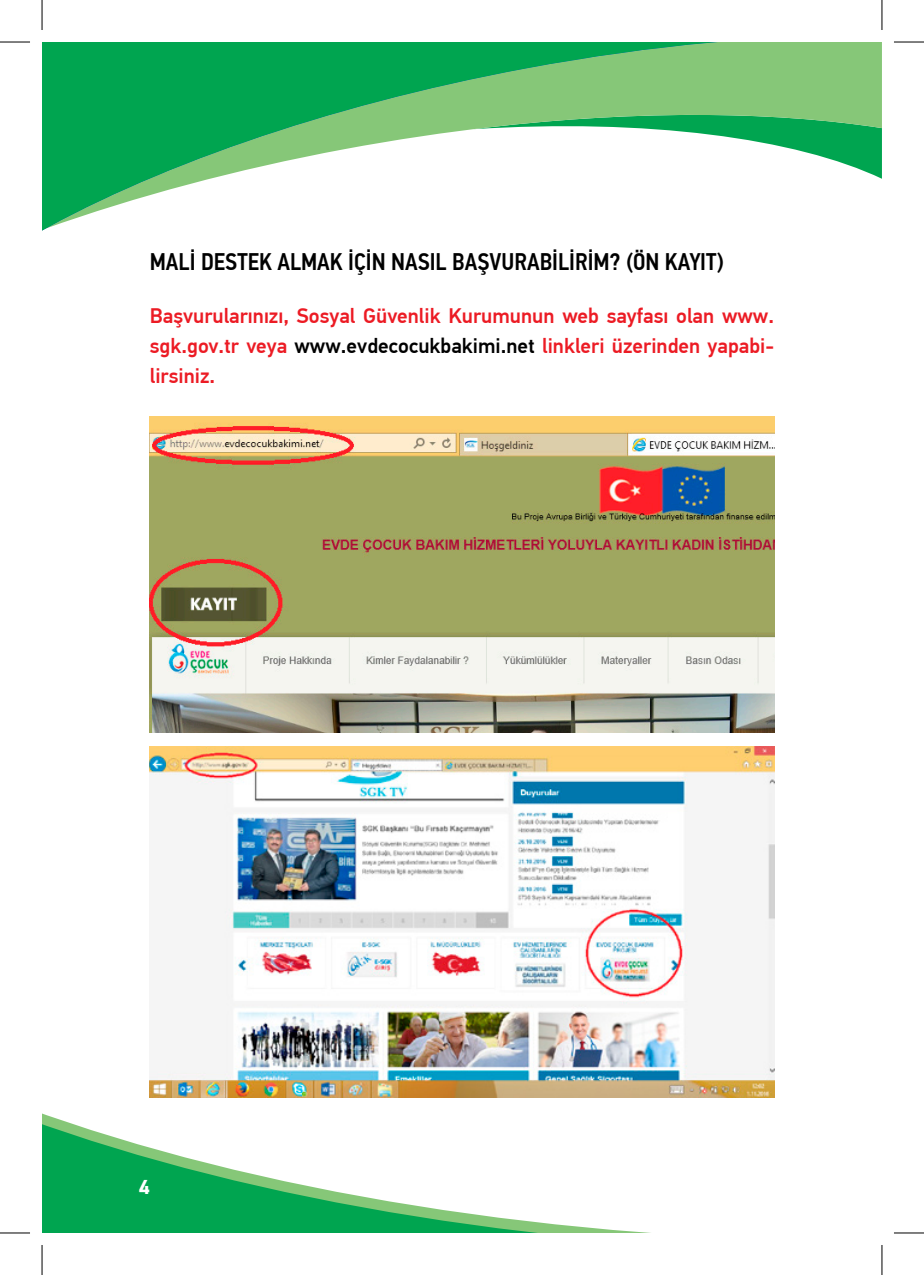
<style>
.page{position:relative;width:924px;height:1275px;background:#fff}
.page>*{position:absolute;margin:0;border:0;box-sizing:border-box;transform-origin:0 0}
.t1{font:500 24px "PF Din Text Cond Pro";color:#000}
.t2{font:500 21px/30px "PF Din Text Pro";color:#ec1b24;text-align:justify}
.t3{font:700 20px "PF Din Text Pro";color:#fff}
.s1{color:#000}
</style>
<div class="page">
<svg style="left:42px;top:42px;width:839px;height:189px"></svg>
<svg style="left:42px;top:1118px;width:609px;height:115px"></svg>
<img style="left:150px;top:416px;width:623px;height:316px">
<img style="left:150px;top:746px;width:623px;height:351px">
<hr style="left:0;top:42px;width:30px;height:1px;background:#000">
<hr style="left:893px;top:42px;width:30px;height:1px;background:#000">
<hr style="left:0;top:1232px;width:30px;height:1px;background:#000">
<hr style="left:893px;top:1232px;width:30px;height:1px;background:#000">
<hr style="left:42px;top:0;width:1px;height:30px;background:#000">
<hr style="left:42px;top:1245px;width:1px;height:30px;background:#000">
<hr style="left:881px;top:0;width:1px;height:30px;background:#000">
<hr style="left:881px;top:1245px;width:1px;height:30px;background:#000">
<p class="t1" style="left:150px;top:247px;width:575px">MALİ DESTEK ALMAK İÇİN NASIL BAŞVURABİLİRİM? (ÖN KAYIT)</p>
<p class="t2" style="left:150px;top:301px;width:625px">Başvurularınızı, Sosyal Güvenlik Kurumunun web sayfası olan www. sgk.gov.tr veya <span class="s1">www.evdecocukbakimi.net</span> linkleri üzerinden yapabi&shy;lirsiniz.</p>
<p class="t3" style="left:139px;top:1175px;width:12px">4</p>
</div>
